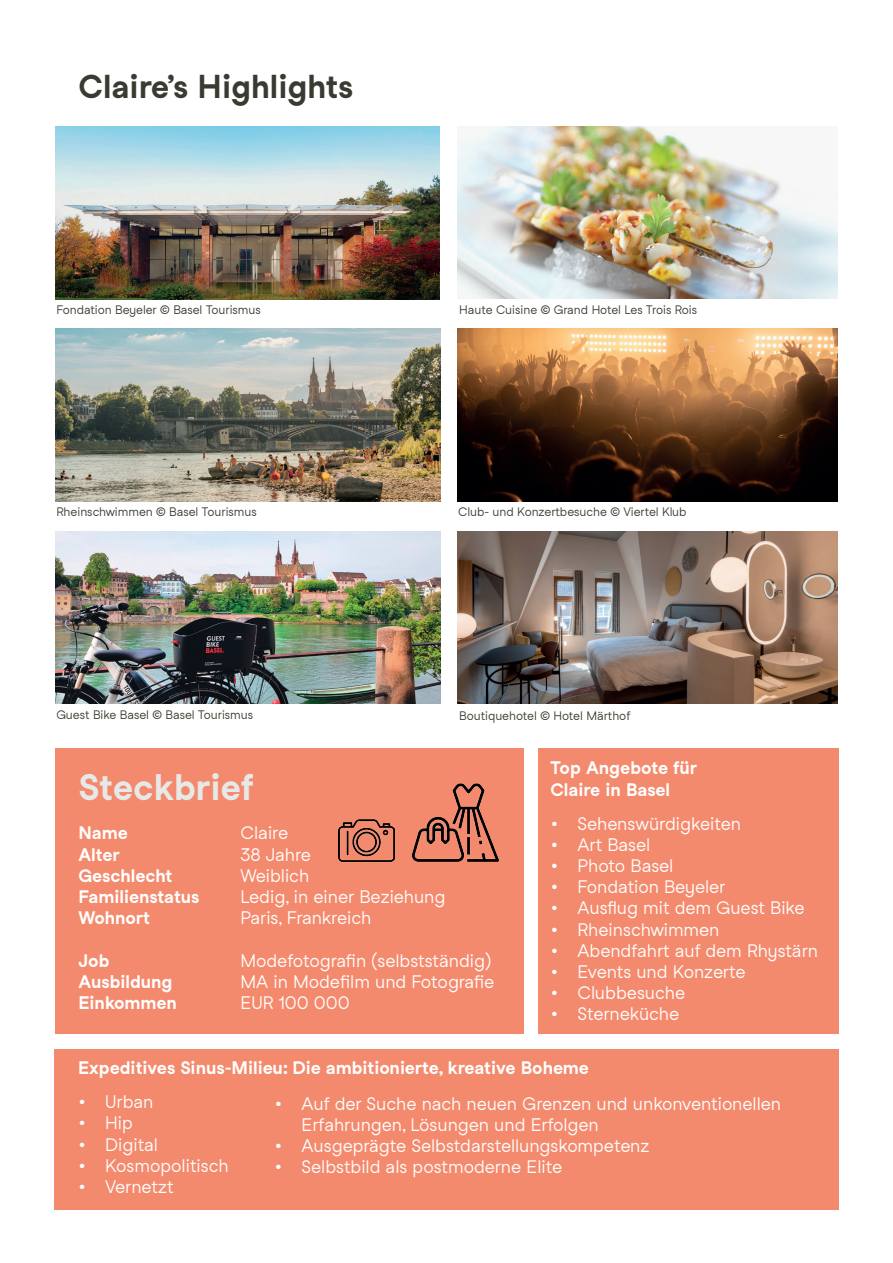
<style>
.page{position:relative;width:893px;height:1263px;background:#fff}
.page>*{position:absolute;margin:0;border:0;box-sizing:border-box;transform-origin:0 0}
.t1{font:700 36px "Studio Feixen Sans";color:#e6e9e8}
.t2{font:700 32.25px "Studio Feixen Sans";color:#3a3a30}
.t3{font:17.7px/21.1px "Studio Feixen Sans";color:#fff}
.t4{font:700 17.7px/21.1px "Studio Feixen Sans";color:#fff}
.t5{font:12px "Studio Feixen Sans";color:#3a3a30}
</style>
<div class="page">
<img style="left:457px;top:531px;width:380px;height:173px">
<img style="left:55px;top:531px;width:385px;height:173px">
<div style="left:55px;top:749px;width:468px;height:285px;background:#f48a6d"></div>
<img style="left:55px;top:329px;width:385px;height:172px">
<img style="left:339px;top:819px;width:56px;height:43px">
<img style="left:411px;top:783px;width:88px;height:79px">
<img style="left:55px;top:126px;width:385px;height:173px">
<div style="left:55px;top:1049px;width:784px;height:160px;background:#f48a6d"></div>
<div style="left:538px;top:749px;width:300px;height:285px;background:#f48a6d"></div>
<img style="left:457px;top:126px;width:381px;height:173px">
<img style="left:457px;top:328px;width:381px;height:173px">
<h2 class="t2" style="left:79px;top:68px;width:276px">Claire’s Highlights</h2>
<p class="t5" style="left:56px;top:303px;width:206px">Fondation Beyeler © Basel Tourismus</p>
<p class="t5" style="left:459px;top:303px;width:239px">Haute Cuisine © Grand Hotel Les Trois Rois</p>
<p class="t5" style="left:56px;top:505px;width:202px">Rheinschwimmen © Basel Tourismus</p>
<p class="t5" style="left:458px;top:505px;width:230px">Club- und Konzertbesuche © Viertel Klub</p>
<p class="t5" style="left:56px;top:708px;width:198px">Guest Bike Basel © Basel Tourismus</p>
<p class="t5" style="left:459px;top:709px;width:172px">Boutiquehotel © Hotel Märthof</p>
<h1 class="t1" style="left:78px;top:766px;width:176px">Steckbrief</h1>
<p class="t4" style="left:78px;top:822px;width:51px">Name</p>
<p class="t3" style="left:240px;top:823px;width:49px">Claire</p>
<p class="t4" style="left:78px;top:844px;width:43px">Alter</p>
<p class="t3" style="left:240px;top:844px;width:72px">38 Jahre</p>
<p class="t4" style="left:78px;top:865px;width:95px">Geschlecht</p>
<p class="t3" style="left:240px;top:865px;width:70px">Weiblich</p>
<p class="t4" style="left:78px;top:886px;width:122px">Familienstatus</p>
<p class="t3" style="left:240px;top:886px;width:206px">Ledig, in einer Beziehung</p>
<p class="t4" style="left:78px;top:907px;width:73px">Wohnort</p>
<p class="t3" style="left:240px;top:908px;width:132px">Paris, Frankreich</p>
<p class="t4" style="left:78px;top:950px;width:33px">Job</p>
<p class="t3" style="left:240px;top:950px;width:252px">Modefotografin (selbstständig)</p>
<p class="t4" style="left:78px;top:971px;width:96px">Ausbildung</p>
<p class="t3" style="left:240px;top:971px;width:255px">MA in Modefilm und Fotografie</p>
<p class="t4" style="left:78px;top:992px;width:100px">Einkommen</p>
<p class="t3" style="left:240px;top:992px;width:111px">EUR 100 000</p>
<p class="t4" style="left:550px;top:757px;width:148px">Top Angebote für<br>Claire in Basel</p>
<p class="t3" style="left:550px;top:813px;width:192px">• Sehenswürdigkeiten</p>
<p class="t3" style="left:550px;top:834px;width:101px">• Art Basel</p>
<p class="t3" style="left:550px;top:855px;width:125px">• Photo Basel</p>
<p class="t3" style="left:550px;top:877px;width:176px">• Fondation Beyeler</p>
<p class="t3" style="left:550px;top:898px;width:256px">• Ausflug mit dem Guest Bike</p>
<p class="t3" style="left:550px;top:919px;width:171px">• Rheinschwimmen</p>
<p class="t3" style="left:550px;top:940px;width:269px">• Abendfahrt auf dem Rhystärn</p>
<p class="t3" style="left:550px;top:961px;width:197px">• Events und Konzerte</p>
<p class="t3" style="left:550px;top:983px;width:136px">• Clubbesuche</p>
<p class="t3" style="left:550px;top:1004px;width:130px">• Sterneküche</p>
<p class="t4" style="left:78px;top:1057px;width:512px">Expeditives Sinus-Milieu: Die ambitionierte, kreative Boheme</p>
<p class="t3" style="left:78px;top:1092px;width:77px">• Urban</p>
<p class="t3" style="left:78px;top:1113px;width:56px">• Hip</p>
<p class="t3" style="left:78px;top:1134px;width:82px">• Digital</p>
<p class="t3" style="left:78px;top:1155px;width:152px">• Kosmopolitisch</p>
<p class="t3" style="left:78px;top:1176px;width:97px">• Vernetzt</p>
<p class="t3" style="left:302px;top:1093px;width:481px;text-indent:-27px">• Auf der Suche nach neuen Grenzen und unkonventionellen<br>Erfahrungen, Lösungen und Erfolgen</p>
<p class="t3" style="left:275px;top:1136px;width:376px">• Ausgeprägte Selbstdarstellungskompetenz</p>
<p class="t3" style="left:275px;top:1157px;width:289px">• Selbstbild als postmoderne Elite</p>
</div>
